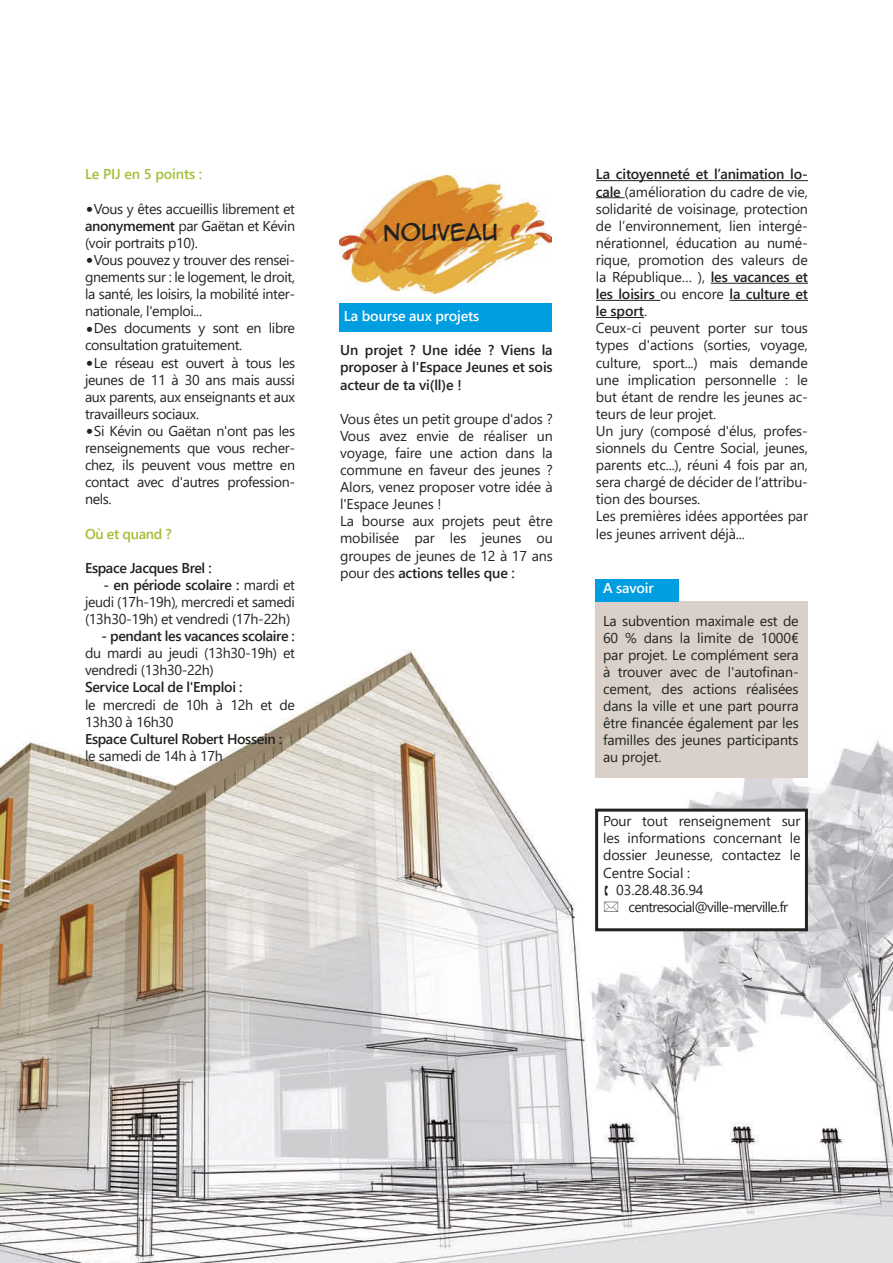
<style>
.page{position:relative;width:893px;height:1263px;background:#fff}
.page>*{position:absolute;margin:0;border:0;box-sizing:border-box;transform-origin:0 0}
.t1{font:21px "Anime Ace 2.0 BB";letter-spacing:-.01em;color:#222221}
.t2{font:14.25px/17.1px "Segoe UI";letter-spacing:-.025em;color:#222221;text-align:justify}
.t3{font:600 14.25px/17.1px "Segoe UI";letter-spacing:-.025em;color:#222221;text-align:justify}
.t4{font:14.25px "Segoe UI";letter-spacing:-.05em;color:#222221}
.t5{font:600 14.25px "Segoe UI";letter-spacing:-.01em;color:#fff}
.t6{font:600 14.25px "Segoe UI";letter-spacing:-.01em;color:#a2c037}
.s1{font-weight:600}
</style>
<div class="page">
<img style="left:0;top:175px;width:893px;height:1088px">
<img style="left:339px;top:176px;width:213px;height:117px">
<hr style="left:596px;top:180px;width:212px;height:1px;background:#222221">
<svg style="left:596px;top:197px;width:29px;height:1px"></svg>
<hr style="left:711px;top:283px;width:97px;height:1px;background:#222221">
<hr style="left:596px;top:300px;width:64px;height:1px;background:#222221">
<hr style="left:729px;top:300px;width:79px;height:1px;background:#222221">
<hr style="left:596px;top:317px;width:48px;height:1px;background:#222221">
<div style="left:595px;top:602px;width:212px;height:176px;background:#d8d0c9"></div>
<div style="left:595px;top:579px;width:83px;height:23px;background:#009de0"></div>
<div style="left:339px;top:304px;width:213px;height:28px;background:#009de0"></div>
<div style="left:597px;top:810px;width:209px;height:120px;background:#fff"></div>
<div style="left:595px;top:809px;width:213px;height:122px;border:3px solid #222221"></div>
<svg style="left:87px;top:207px;width:5px;height:5px"></svg>
<svg style="left:87px;top:258px;width:5px;height:5px"></svg>
<svg style="left:87px;top:326px;width:5px;height:6px"></svg>
<svg style="left:87px;top:361px;width:5px;height:5px"></svg>
<svg style="left:87px;top:429px;width:5px;height:5px"></svg>
<p class="t6" style="left:85px;top:161px;width:119px">Le PIJ en 5 points :</p>
<p class="t2" style="left:85px;top:199px;width:212px;text-indent:9px">Vous y êtes accueillis librement et <span class="s1">anonymement</span> par Gaëtan et Kévin (voir portraits p10).</p>
<p class="t2" style="left:85px;top:250px;width:212px;text-indent:9px">Vous pouvez y trouver des rensei&shy;gnements sur : le logement, le droit, la santé, les loisirs, la mobilité inter&shy;nationale, l'emploi...</p>
<p class="t2" style="left:85px;top:318px;width:212px;text-indent:9px">Des documents y sont en libre consultation gratuitement.</p>
<p class="t2" style="left:85px;top:353px;width:212px;text-indent:9px">Le réseau est ouvert à tous les jeunes de 11 à 30 ans mais aussi aux parents, aux enseignants et aux travailleurs sociaux.</p>
<p class="t2" style="left:85px;top:421px;width:212px;text-indent:9px">Si Kévin ou Gaëtan n'ont pas les renseignements que vous recher&shy;chez, ils peuvent vous mettre en contact avec d'autres profession&shy;nels.</p>
<p class="t6" style="left:85px;top:520px;width:88px">Où et quand ?</p>
<p class="t3" style="left:85px;top:558px;width:128px">Espace Jacques Brel :</p>
<p class="t2" style="left:85px;top:575px;width:212px;text-indent:19px"><span class="s1">- en période scolaire :</span> mardi et jeudi (17h-19h), mercredi et samedi (13h30-19h) et vendredi (17h-22h)</p>
<p class="t2" style="left:85px;top:626px;width:212px;text-indent:16px"><span class="s1">- pendant les vacances scolaire : </span>du mardi au jeudi (13h30-19h) et vendredi (13h30-22h)</p>
<p class="t3" style="left:85px;top:678px;width:159px">Service Local de l'Emploi :</p>
<p class="t2" style="left:85px;top:695px;width:212px">le mercredi de 10h à 12h et de<br>13h30 à 16h30</p>
<p class="t3" style="left:85px;top:729px;width:199px">Espace Culturel Robert Hossein :</p>
<p class="t2" style="left:85px;top:746px;width:139px">le samedi de 14h à 17h</p>
<p class="t1" style="left:384px;top:219px;width:116px">NOUVEAU</p>
<p class="t5" style="left:344px;top:303px;width:137px">La bourse aux projets</p>
<p class="t3" style="left:340px;top:341px;width:214px">Un projet ? Une idée ? Viens la proposer à l'Espace Jeunes et sois acteur de ta vi(ll)e !</p>
<p class="t2" style="left:340px;top:409px;width:214px">Vous êtes un petit groupe d'ados ?<br>Vous avez envie de réaliser un voyage, faire une action dans la commune en faveur des jeunes ?<br>Alors, venez proposer votre idée à l'Espace Jeunes !</p>
<p class="t2" style="left:340px;top:511px;width:214px">La bourse aux projets peut être mobilisée par les jeunes ou groupes de jeunes de 12 à 17 ans pour des <span class="s1">actions telles que :</span></p>
<p class="t2" style="left:596px;top:165px;width:214px"><span class="s1">La citoyenneté et l’animation lo&shy;cale</span> (amélioration du cadre de vie, solidarité de voisinage, protection de l’environnement, lien intergé&shy;nérationnel, éducation au numé&shy;rique, promotion des valeurs de la République… ), <span class="s1">les vacances et les loisirs</span> ou encore <span class="s1">la culture et le sport</span>.</p>
<p class="t2" style="left:596px;top:318px;width:214px">Ceux-ci peuvent porter sur tous types d'actions (sorties, voyage, culture, sport...) mais demande une implication personnelle : le but étant de rendre les jeunes ac&shy;teurs de leur projet.</p>
<p class="t2" style="left:596px;top:421px;width:214px">Un jury (composé d'élus, profes&shy;sionnels du Centre Social, jeunes, parents etc...), réuni 4 fois par an, sera chargé de décider de l’attribu&shy;tion des bourses.</p>
<p class="t2" style="left:596px;top:507px;width:214px">Les premières idées apportées par les jeunes arrivent déjà...</p>
<p class="t5" style="left:603px;top:575px;width:52px">A savoir</p>
<p class="t2" style="left:603px;top:611px;width:197px">La subvention maximale est de 60 % dans la limite de 1000€ par projet. Le complément sera à trouver avec de l'autofinan&shy;cement, des actions réalisées dans la ville et une part pourra être financée également par les familles des jeunes participants au projet.</p>
<p class="t2" style="left:603px;top:811px;width:199px">Pour tout renseignement sur les informations concernant le dossier Jeunesse, contactez le Centre Social :</p>
<p class="t2" style="left:616px;top:880px;width:89px">03.28.48.36.94</p>
<p class="t4" style="left:628px;top:893px;width:161px">centresocial@ville-merville.fr</p>
</div>
